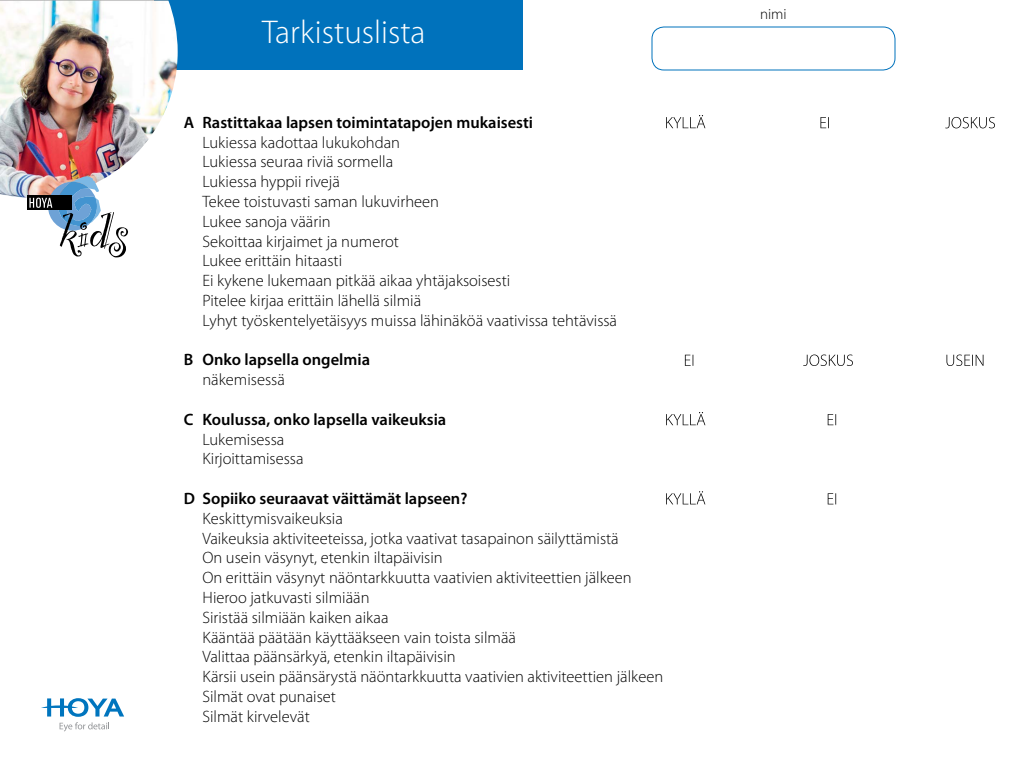
<style>
.page{position:relative;width:1024px;height:768px;background:#fff}
.page>*{position:absolute;margin:0;border:0;box-sizing:border-box;transform-origin:0 0}
.t1{font:300 33px "Myriad Pro";color:#fff}
.t2{font:300 16.5px/19.8px "Myriad Pro";color:#000}
.t3{font:600 16.5px "Myriad Pro";color:#000}
.t4{font:300 15px "Myriad Pro";color:#000}
</style>
<div class="page">
<svg style="left:41px;top:698px;width:83px;height:33px"></svg>
<div style="left:154px;top:0;width:368px;height:70px;background:#0072bc"></div>
<img style="left:0;top:0;width:178px;height:198px">
<div style="left:27px;top:195px;width:45px;height:15px;background:#000"></div>
<svg style="left:29px;top:176px;width:99px;height:81px"></svg>
<div style="left:652px;top:26px;width:244px;height:44px;border:1px solid #0072bc;border-radius:12px"></div>
<svg style="left:666px;top:491px;width:170px;height:13px"></svg>
<svg style="left:666px;top:412px;width:170px;height:13px"></svg>
<svg style="left:685px;top:355px;width:298px;height:11px"></svg>
<svg style="left:666px;top:115px;width:329px;height:13px"></svg>
<h1 class="t1" style="left:262px;top:12px;width:165px">Tarkistuslista</h1>
<p class="t3" style="left:184px;top:112px;width:351px">A Rastittakaa lapsen toimintatapojen mukaisesti</p>
<p class="t2" style="left:202px;top:132px;width:416px">Lukiessa kadottaa lukukohdan<br>Lukiessa seuraa riviä sormella<br>Lukiessa hyppii rivejä<br>Tekee toistuvasti saman lukuvirheen<br>Lukee sanoja väärin<br>Sekoittaa kirjaimet ja numerot<br>Lukee erittäin hitaasti<br>Ei kykene lukemaan pitkää aikaa yhtäjaksoisesti<br>Pitelee kirjaa erittäin lähellä silmiä<br>Lyhyt työskentelyetäisyys muissa lähinäköä vaativissa tehtävissä</p>
<p class="t3" style="left:184px;top:349px;width:188px">B Onko lapsella ongelmia</p>
<p class="t2" style="left:202px;top:370px;width:84px">näkemisessä</p>
<p class="t3" style="left:184px;top:409px;width:264px">C Koulussa, onko lapsella vaikeuksia</p>
<p class="t2" style="left:202px;top:429px;width:103px">Lukemisessa<br>Kirjoittamisessa</p>
<p class="t3" style="left:184px;top:488px;width:285px">D Sopiiko seuraavat väittämät lapseen?</p>
<p class="t2" style="left:202px;top:508px;width:462px">Keskittymisvaikeuksia<br>Vaikeuksia aktiviteeteissa, jotka vaativat tasapainon säilyttämistä<br>On usein väsynyt, etenkin iltapäivisin<br>On erittäin väsynyt näöntarkkuutta vaativien aktiviteettien jälkeen Hieroo jatkuvasti silmiään<br>Siristää silmiään kaiken aikaa<br>Kääntää päätään käyttääkseen vain toista silmää<br>Valittaa päänsärkyä, etenkin iltapäivisin<br>Kärsii usein päänsärystä näöntarkkuutta vaativien aktiviteettien jälkeen Silmät ovat punaiset<br>Silmät kirvelevät</p>
<p class="t4" style="left:760px;top:5px;width:28px">nimi</p>
</div>
